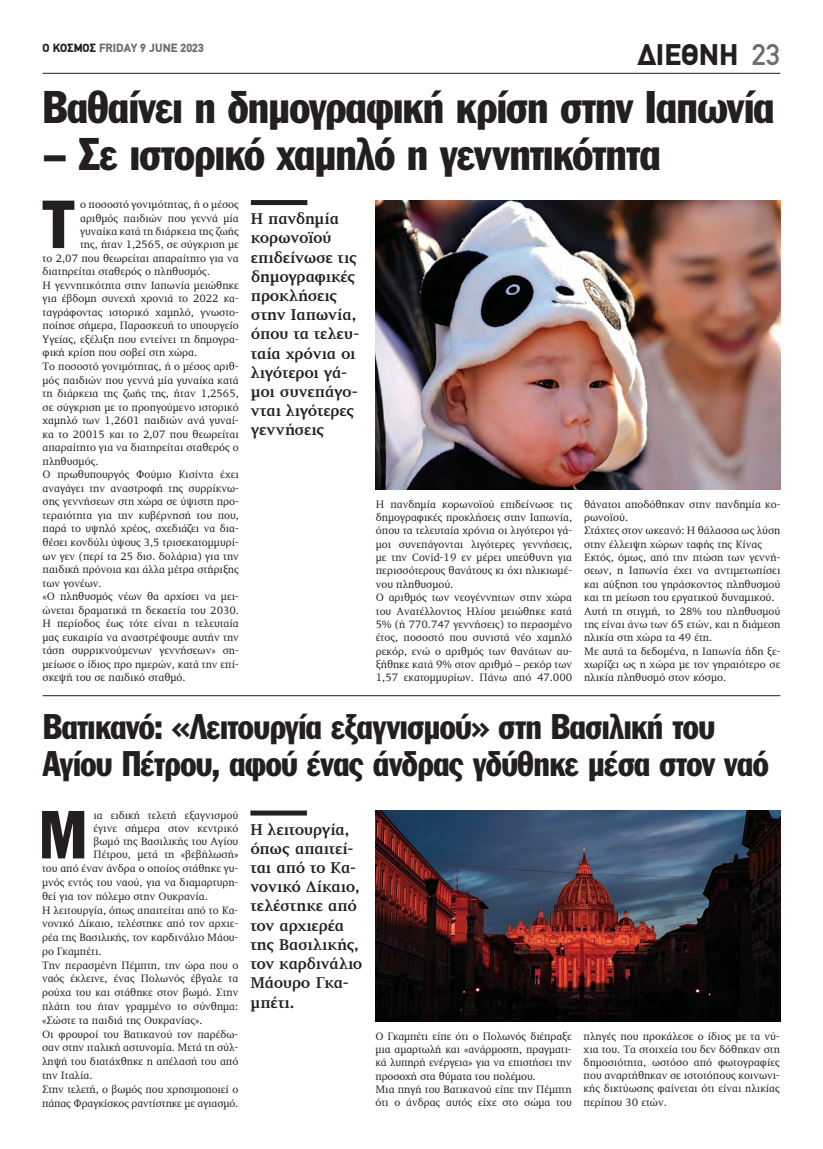
<style>
.page{position:relative;width:823px;height:1149px;background:#fff}
.page>*{position:absolute;margin:0;border:0;box-sizing:border-box;transform-origin:0 0}
.t1{font:66.6px "Franklin Gothic Greek Cond";color:#231f20}
.t2{font:45px "Franklin Gothic Greek Cond";letter-spacing:-.02em;color:#231f20}
.t3{font:35px/37px "Franklin Gothic Greek Cond";letter-spacing:-.015em;color:#231f20}
.t4{font:900 30px "PF Din Text";color:#231f20}
.t5{font:700 16px/19.2px "PF Diplomat";letter-spacing:-.015em;color:#231f20}
.t6{font:900 12px "PF Din Text";color:#6c6d70}
.t7{font:11px/13.4px "PF Diplomat";color:#231f20}
.s1{color:#231f20}
.s2{font-weight:500;color:#6c6d70}
</style>
<div class="page">
<hr style="left:43px;top:73px;width:737px;height:1px;background:#231f20">
<div style="left:250px;top:810px;width:57px;height:5px;background:#231f20"></div>
<div style="left:251px;top:200px;width:56px;height:5px;background:#231f20"></div>
<img style="left:375px;top:200px;width:404px;height:289px">
<img style="left:375px;top:810px;width:404px;height:211px">
<hr style="left:43px;top:695px;width:737px;height:1px;background:#231f20">
<p class="t6" style="left:43px;top:40px;width:163px"><span class="s1">Ο ΚΟΣΜΟΣ</span> FRIDAY 9 JUNE 2023</p>
<h3 class="t4" style="left:611px;top:37px;width:170px">ΠΑΡΟΙΚΙΑ <span class="s2">23</span></h3>
<h3 class="t4" style="left:637px;top:37px;width:102px">ΔΙΕΘΝΗ</h3>
<h2 class="t2" style="left:42px;top:81px;width:733px">Βαθαίνει η δημογραφική κρίση στην Ιαπωνία</h2>
<h2 class="t2" style="left:42px;top:128px;width:619px">– Σε ιστορικό χαμηλό η γεννητικότητα</h2>
<h1 class="t1" style="left:43px;top:186px;width:32px">Τ</h1>
<p class="t7" style="left:80px;top:198px;width:160px">ο ποσοστό γονιμότητας, ή ο μέσος</p>
<p class="t7" style="left:80px;top:211px;width:160px">αριθμός παιδιών που γεννά μία</p>
<p class="t7" style="left:80px;top:225px;width:160px">γυναίκα κατά τη διάρκεια της ζωής</p>
<p class="t7" style="left:80px;top:238px;width:160px">της, ήταν 1,2565, σε σύγκριση με</p>
<p class="t7" style="left:43px;top:251px;width:198px">το 2,07 που θεωρείται απαραίτητο για να</p>
<p class="t7" style="left:43px;top:265px;width:169px">διατηρείται σταθερός ο πληθυσμός.</p>
<p class="t7" style="left:43px;top:278px;width:198px">Η γεννητικότητα στην Ιαπωνία μειώθηκε</p>
<p class="t7" style="left:43px;top:292px;width:198px">για έβδομη συνεχή χρονιά το 2022 κα-</p>
<p class="t7" style="left:43px;top:305px;width:198px">ταγράφοντας ιστορικό χαμηλό, γνωστο-</p>
<p class="t7" style="left:43px;top:319px;width:198px">ποίησε σήμερα, Παρασκευή το υπουργείο</p>
<p class="t7" style="left:43px;top:332px;width:198px">Υγείας, εξέλιξη που εντείνει τη δημογρα-</p>
<p class="t7" style="left:43px;top:346px;width:156px">φική κρίση που σοβεί στη χώρα.</p>
<p class="t7" style="left:43px;top:360px;width:198px">Το ποσοστό γονιμότητας, ή ο μέσος αριθ-</p>
<p class="t7" style="left:43px;top:373px;width:198px">μός παιδιών που γεννά μία γυναίκα κατά</p>
<p class="t7" style="left:43px;top:387px;width:198px">τη διάρκεια της ζωής της, ήταν 1,2565,</p>
<p class="t7" style="left:43px;top:400px;width:198px">σε σύγκριση με το προηγούμενο ιστορικό</p>
<p class="t7" style="left:43px;top:414px;width:198px">χαμηλό των 1,2601 παιδιών ανά γυναί-</p>
<p class="t7" style="left:43px;top:427px;width:198px">κα το 20015 και το 2,07 που θεωρείται</p>
<p class="t7" style="left:43px;top:441px;width:198px">απαραίτητο για να διατηρείται σταθερός ο</p>
<p class="t7" style="left:43px;top:454px;width:57px">πληθυσμός.</p>
<p class="t7" style="left:43px;top:468px;width:198px">Ο πρωθυπουργός Φούμιο Κισίντα έχει</p>
<p class="t7" style="left:43px;top:481px;width:198px">αναγάγει την αναστροφή της συρρίκνω-</p>
<p class="t7" style="left:43px;top:495px;width:198px">σης γεννήσεων στη χώρα σε ύψιστη προ-</p>
<p class="t7" style="left:43px;top:508px;width:198px">τεραιότητα για την κυβέρνησή του που,</p>
<p class="t7" style="left:43px;top:522px;width:198px">παρά το υψηλό χρέος, σχεδιάζει να δια-</p>
<p class="t7" style="left:43px;top:535px;width:198px">θέσει κονδύλι ύψους 3,5 τρισεκατομμυρί-</p>
<p class="t7" style="left:43px;top:549px;width:198px">ων γεν (περί τα 25 δισ. δολάρια) για την</p>
<p class="t7" style="left:43px;top:563px;width:198px">παιδική πρόνοια και άλλα μέτρα στήριξης</p>
<p class="t7" style="left:43px;top:576px;width:60px">των γονέων.</p>
<p class="t7" style="left:43px;top:590px;width:198px">«Ο πληθυσμός νέων θα αρχίσει να μει-</p>
<p class="t7" style="left:43px;top:603px;width:198px">ώνεται δραματικά τη δεκαετία του 2030.</p>
<p class="t7" style="left:43px;top:617px;width:198px">Η περίοδος έως τότε είναι η τελευταία</p>
<p class="t7" style="left:43px;top:630px;width:198px">μας ευκαιρία να αναστρέψουμε αυτήν την</p>
<p class="t7" style="left:43px;top:644px;width:198px">τάση συρρικνούμενων γεννήσεων» ση-</p>
<p class="t7" style="left:43px;top:657px;width:198px">μείωσε ο ίδιος προ ημερών, κατά την επί-</p>
<p class="t7" style="left:43px;top:671px;width:144px">σκεψή του σε παιδικό σταθμό.</p>
<h3 class="t5" style="left:251px;top:209px;width:110px">Η πανδημία κορωνοϊού επιδείνωσε τις δημογραφικές προκλήσεις στην Ιαπωνία, όπου τα τελευ&shy;ταία χρόνια οι λιγότεροι γά&shy;μοι συνεπάγο&shy;νται λιγότερες γεννήσεις</h3>
<p class="t7" style="left:375px;top:497px;width:198px">Η πανδημία κορωνοϊού επιδείνωσε τις δημογραφικές προκλήσεις στην Ιαπωνία, όπου τα τελευταία χρόνια οι λιγότεροι γά&shy;μοι συνεπάγονται λιγότερες γεννήσεις, με την Covid-19 εν μέρει υπεύθυνη για περισσότερους θανάτους κι όχι ηλικιωμέ&shy;νου πληθυσμού.<br>Ο αριθμός των νεογέννητων στην χώρα του Ανατέλλοντος Ηλίου μειώθηκε κατά 5% (ή 770.747 γεννήσεις) το περασμένο έτος, ποσοστό που συνιστά νέο χαμηλό ρεκόρ, ενώ ο αριθμός των θανάτων αυ&shy;ξήθηκε κατά 9% στον αριθμό – ρεκόρ των 1,57 εκατομμυρίων. Πάνω από 47.000</p>
<p class="t7" style="left:583px;top:497px;width:198px">θάνατοι αποδόθηκαν στην πανδημία κο&shy;ρωνοϊού.<br>Στάχτες στον ωκεανό: Η θάλασσα ως λύση στην έλλειψη χώρων ταφής της Κίνας Εκτός, όμως, από την πτώση των γεννή&shy;σεων, η Ιαπωνία έχει να αντιμετωπίσει και αύξηση του γηράσκοντος πληθυσμού και τη μείωση του εργατικού δυναμικού.<br>Αυτή τη στιγμή, το 28% του πληθυσμού της είναι άνω των 65 ετών, και η διάμεση ηλικία στη χώρα τα 49 έτη.<br>Με αυτά τα δεδομένα, η Ιαπωνία ήδη ξε&shy;χωρίζει ως η χώρα με τον γηραιότερο σε ηλικία πληθυσμό στον κόσμο.</p>
<h3 class="t3" style="left:43px;top:708px;width:727px">Βατικανό: «Λειτουργία εξαγνισμού» στη Βασιλική του<br>Αγίου Πέτρου, αφού ένας άνδρας γδύθηκε μέσα στον ναό</h3>
<h1 class="t1" style="left:39px;top:796px;width:50px">Μ</h1>
<p class="t7" style="left:93px;top:808px;width:146px">ια ειδική τελετή εξαγνισμού</p>
<p class="t7" style="left:93px;top:821px;width:146px">έγινε σήμερα στον κεντρικό</p>
<p class="t7" style="left:93px;top:834px;width:146px">βωμό της Βασιλικής του Αγίου</p>
<p class="t7" style="left:93px;top:848px;width:146px">Πέτρου, μετά τη «βεβήλωσή»</p>
<p class="t7" style="left:42px;top:861px;width:198px">του από έναν άνδρα ο οποίος στάθηκε γυ-</p>
<p class="t7" style="left:42px;top:875px;width:198px">μνός εντός του ναού, για να διαμαρτυρη-</p>
<p class="t7" style="left:42px;top:889px;width:167px">θεί για τον πόλεμο στην Ουκρανία.</p>
<p class="t7" style="left:42px;top:903px;width:198px">Η λειτουργία, όπως απαιτείται από το Κα-</p>
<p class="t7" style="left:42px;top:916px;width:198px">νονικό Δίκαιο, τελέστηκε από τον αρχιε-</p>
<p class="t7" style="left:42px;top:930px;width:198px">ρέα της Βασιλικής, τον καρδινάλιο Μάου-</p>
<p class="t7" style="left:42px;top:944px;width:61px">ρο Γκαμπέτι.</p>
<p class="t7" style="left:42px;top:958px;width:198px">Την περασμένη Πέμπτη, την ώρα που ο</p>
<p class="t7" style="left:42px;top:972px;width:198px">ναός έκλεινε, ένας Πολωνός έβγαλε τα</p>
<p class="t7" style="left:42px;top:985px;width:198px">ρούχα του και στάθηκε στον βωμό. Στην</p>
<p class="t7" style="left:42px;top:999px;width:198px">πλάτη του ήταν γραμμένο το σύνθημα:</p>
<p class="t7" style="left:42px;top:1013px;width:162px">«Σώστε τα παιδιά της Ουκρανίας».</p>
<p class="t7" style="left:42px;top:1027px;width:198px">Οι φρουροί του Βατικανού τον παρέδω-</p>
<p class="t7" style="left:42px;top:1040px;width:198px">σαν στην ιταλική αστυνομία. Μετά τη σύλ-</p>
<p class="t7" style="left:42px;top:1054px;width:198px">ληψή του διατάχθηκε η απέλασή του από</p>
<p class="t7" style="left:42px;top:1068px;width:52px">την Ιταλία.</p>
<p class="t7" style="left:42px;top:1082px;width:198px">Στην τελετή, ο βωμός που χρησιμοποιεί ο</p>
<p class="t7" style="left:42px;top:1095px;width:198px">πάπας Φραγκίσκος ραντίστηκε με αγιασμό.</p>
<h3 class="t5" style="left:250px;top:819px;width:113px">Η λειτουργία, όπως απαιτεί&shy;ται από το Κα&shy;νονικό Δίκαιο, τελέστηκε από τον αρχιερέα της Βασιλικής, τον καρδινάλιο<br>Μάουρο Γκα&shy;μπέτι.</h3>
<p class="t7" style="left:375px;top:1029px;width:198px">Ο Γκαμπέτι είπε ότι ο Πολωνός διέπραξε μια αμαρτωλή και «ανάρμοστη, πραγματι&shy;κά λυπηρή ενέργεια» για να επιστήσει την προσοχή στα θύματα του πολέμου.<br>Μια πηγή του Βατικανού είπε την Πέμπτη ότι ο άνδρας αυτός είχε στο σώμα του</p>
<p class="t7" style="left:583px;top:1029px;width:198px;text-align:justify">πληγές που προκάλεσε ο ίδιος με τα νύ&shy;χια του. Τα στοιχεία του δεν δόθηκαν στη δημοσιότητα, ωστόσο από φωτογραφίες που αναρτήθηκαν σε ιστοτόπους κοινωνι&shy;κής δικτύωσης φαίνεται ότι είναι ηλικίας περίπου 30 ετών.</p>
</div>
